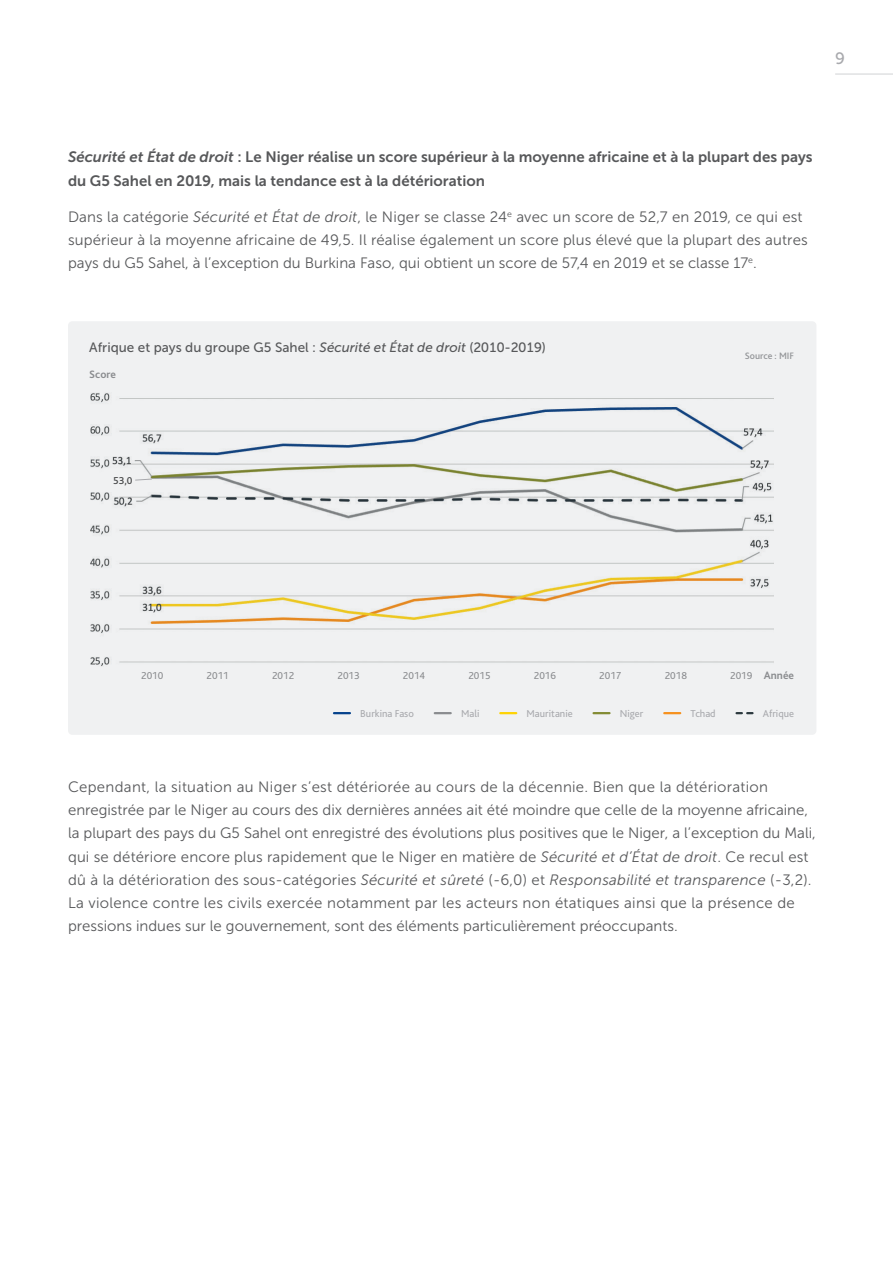
<style>
.page{position:relative;width:893px;height:1263px;background:#fff}
.page>*{position:absolute;margin:0;border:0;box-sizing:border-box;transform-origin:0 0}
.t1{font:16.5px "Museo Sans 500";color:#a8a9ad}
.t2{font:15px/23.2px "Museo Sans 300";letter-spacing:.01em;color:#57585a}
.t3{font:15px/23.2px "Museo Sans 700";color:#57585a}
.t4{font:13.5px "Museo Sans 500";color:#57585a}
.t5{font:700 11.25px "Bliss 2";color:#8a8c8f}
.t6{font:10.5px "Bliss 2";color:#a8a9ad}
.t7{font:10.5px "Bliss 2";color:#8a8c8f}
.t8{font:500 10.5px "Bliss 2";color:#4b4c4d}
.t9{font:500 9.75px "Bliss 2";color:#939598}
.s1{font-style:italic}
</style>
<div class="page">
<hr style="left:835px;top:74px;width:58px;height:1px;background:#d1d2d4">
<div style="left:68px;top:321px;width:748px;height:414px;background:#f0f1f2;border-radius:4px"></div>
<img style="left:90px;top:393px;width:683px;height:273px">
<svg style="left:134px;top:478px;width:19px;height:3px"></svg>
<svg style="left:594px;top:712px;width:15px;height:2px"></svg>
<svg style="left:500px;top:712px;width:16px;height:2px"></svg>
<svg style="left:334px;top:712px;width:16px;height:2px"></svg>
<svg style="left:435px;top:712px;width:16px;height:2px"></svg>
<svg style="left:664px;top:712px;width:16px;height:2px"></svg>
<svg style="left:736px;top:712px;width:16px;height:2px"></svg>
<p class="t1" style="left:835px;top:49px;width:11px">9</p>
<p class="t3" style="left:68px;top:146px;width:746px"><span class="s1">Sécurité et État de droit</span> : Le Niger réalise un score supérieur à la moyenne africaine et à la plupart des pays du G5 Sahel en 2019, mais la tendance est à la détérioration</p>
<p class="t2" style="left:68px;top:205px;width:741px">Dans la catégorie <span class="s1">Sécurité et État de droit</span>, le Niger se classe 24<sup>e</sup> avec un score de 52,7 en 2019, ce qui est supérieur à la moyenne africaine de 49,5. Il réalise également un score plus élevé que la plupart des autres pays du G5 Sahel, à l’exception du Burkina Faso, qui obtient un score de 57,4 en 2019 et se classe 17<sup>e</sup>.</p>
<p class="t4" style="left:89px;top:340px;width:458px">Afrique et pays du groupe G5 Sahel : <span class="s1">Sécurité et État de droit</span> (2010-2019)</p>
<p class="t5" style="left:89px;top:367px;width:28px">Score</p>
<p class="t9" style="left:745px;top:350px;width:51px">Source : MIF</p>
<p class="t8" style="left:113px;top:474px;width:21px">53,0</p>
<p class="t7" style="left:141px;top:669px;width:24px">2010</p>
<p class="t7" style="left:207px;top:669px;width:24px">2011</p>
<p class="t7" style="left:272px;top:669px;width:24px">2012</p>
<p class="t7" style="left:337px;top:669px;width:24px">2013</p>
<p class="t7" style="left:403px;top:669px;width:24px">2014</p>
<p class="t7" style="left:468px;top:669px;width:24px">2015</p>
<p class="t7" style="left:534px;top:669px;width:24px">2016</p>
<p class="t7" style="left:599px;top:669px;width:24px">2017</p>
<p class="t7" style="left:665px;top:669px;width:24px">2018</p>
<p class="t7" style="left:730px;top:669px;width:24px">2019</p>
<p class="t5" style="left:764px;top:668px;width:32px">Année</p>
<p class="t6" style="left:360px;top:706px;width:55px">Burkina Faso</p>
<p class="t6" style="left:461px;top:706px;width:20px">Mali</p>
<p class="t6" style="left:527px;top:706px;width:48px">Mauritanie</p>
<p class="t6" style="left:620px;top:706px;width:25px">Niger</p>
<p class="t6" style="left:690px;top:706px;width:27px">Tchad</p>
<p class="t6" style="left:763px;top:706px;width:33px">Afrique</p>
<p class="t2" style="left:68px;top:775px;width:749px">Cependant, la situation au Niger s’est détériorée au cours de la décennie. Bien que la détérioration enregistrée par le Niger au cours des dix dernières années ait été moindre que celle de la moyenne africaine, la plupart des pays du G5 Sahel ont enregistré des évolutions plus positives que le Niger, a l’exception du Mali, qui se détériore encore plus rapidement que le Niger en matière de <span class="s1">Sécurité et d’État de droit</span>. Ce recul est dû à la détérioration des sous-catégories <span class="s1">Sécurité et sûreté</span> (-6,0) et <span class="s1">Responsabilité et transparence</span> (-3,2).<br>La violence contre les civils exercée notamment par les acteurs non étatiques ainsi que la présence de pressions indues sur le gouvernement, sont des éléments particulièrement préoccupants.</p>
</div>
